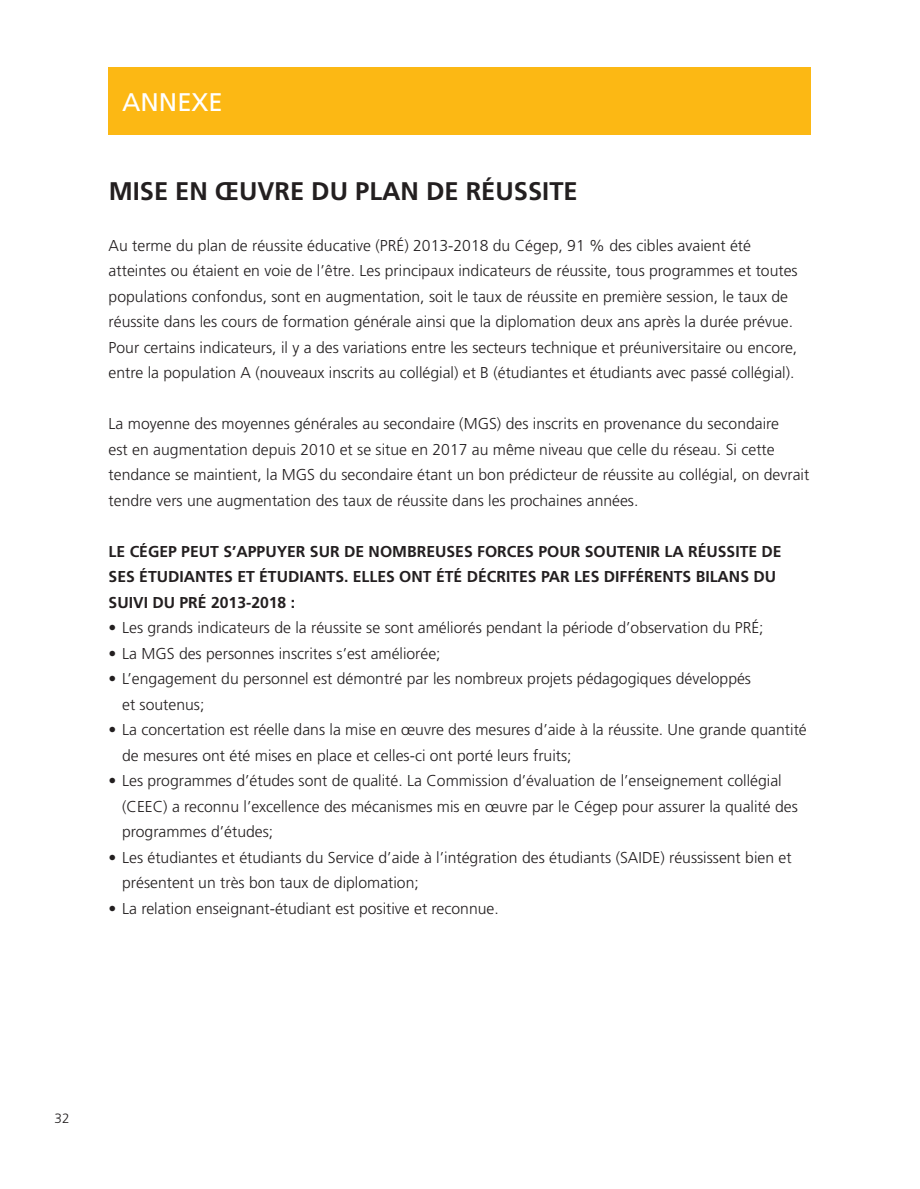
<style>
.page{position:relative;width:920px;height:1189px;background:#fff}
.page>*{position:absolute;margin:0;border:0;box-sizing:border-box;transform-origin:0 0}
.t1{font:700 25.5px "Frutiger";color:#231f20}
.t2{font:25.5px "Frutiger";color:#fff}
.t3{font:300 15.75px/25.5px "Frutiger";color:#231f20}
.t4{font:700 15.75px/25.5px "Frutiger";color:#231f20}
.t5{font:300 13.5px "Frutiger";color:#231f20}
</style>
<div class="page">
<div style="left:109px;top:67px;width:702px;height:68px;background:#fcb814"></div>
<h1 class="t2" style="left:122px;top:87px;width:102px">ANNEXE</h1>
<h1 class="t1" style="left:109px;top:176px;width:471px">MISE EN ŒUVRE DU PLAN DE RÉUSSITE</h1>
<p class="t3" style="left:109px;top:232px;width:691px">Au terme du plan de réussite éducative (PRÉ) 2013-2018 du Cégep, 91 % des cibles avaient été atteintes ou étaient en voie de l’être. Les principaux indicateurs de réussite, tous programmes et toutes populations confondus, sont en augmentation, soit le taux de réussite en première session, le taux de réussite dans les cours de formation générale ainsi que la diplomation deux ans après la durée prévue.<br>Pour certains indicateurs, il y a des variations entre les secteurs technique et préuniversitaire ou encore, entre la population A (nouveaux inscrits au collégial) et B (étudiantes et étudiants avec passé collégial).</p>
<p class="t3" style="left:109px;top:411px;width:702px">La moyenne des moyennes générales au secondaire (MGS) des inscrits en provenance du secondaire<br>est en augmentation depuis 2010 et se situe en 2017 au même niveau que celle du réseau. Si cette tendance se maintient, la MGS du secondaire étant un bon prédicteur de réussite au collégial, on devrait tendre vers une augmentation des taux de réussite dans les prochaines années.</p>
<p class="t4" style="left:109px;top:538px;width:675px">LE CÉGEP PEUT S’APPUYER SUR DE NOMBREUSES FORCES POUR SOUTENIR LA RÉUSSITE DE<br>SES ÉTUDIANTES ET ÉTUDIANTS. ELLES ONT ÉTÉ DÉCRITES PAR LES DIFFÉRENTS BILANS DU<br>SUIVI DU PRÉ 2013-2018 :</p>
<p class="t3" style="left:109px;top:615px;width:657px">• Les grands indicateurs de la réussite se sont améliorés pendant la période d’observation du PRÉ;</p>
<p class="t3" style="left:109px;top:640px;width:334px">• La MGS des personnes inscrites s’est améliorée;</p>
<p class="t3" style="left:122px;top:666px;width:630px;text-indent:-13px">• L’engagement du personnel est démontré par les nombreux projets pédagogiques développés et soutenus;</p>
<p class="t3" style="left:122px;top:717px;width:686px;text-indent:-13px">• La concertation est réelle dans la mise en œuvre des mesures d’aide à la réussite. Une grande quantité de mesures ont été mises en place et celles-ci ont porté leurs fruits;</p>
<p class="t3" style="left:122px;top:768px;width:677px;text-indent:-13px">• Les programmes d’études sont de qualité. La Commission d’évaluation de l’enseignement collégial (CEEC) a reconnu l’excellence des mécanismes mis en œuvre par le Cégep pour assurer la qualité des programmes d’études;</p>
<p class="t3" style="left:122px;top:844px;width:671px;text-indent:-13px">• Les étudiantes et étudiants du Service d’aide à l’intégration des étudiants (SAIDE) réussissent bien et présentent un très bon taux de diplomation;</p>
<p class="t3" style="left:109px;top:895px;width:392px">• La relation enseignant-étudiant est positive et reconnue.</p>
<p class="t5" style="left:55px;top:1110px;width:17px">32</p>
</div>
